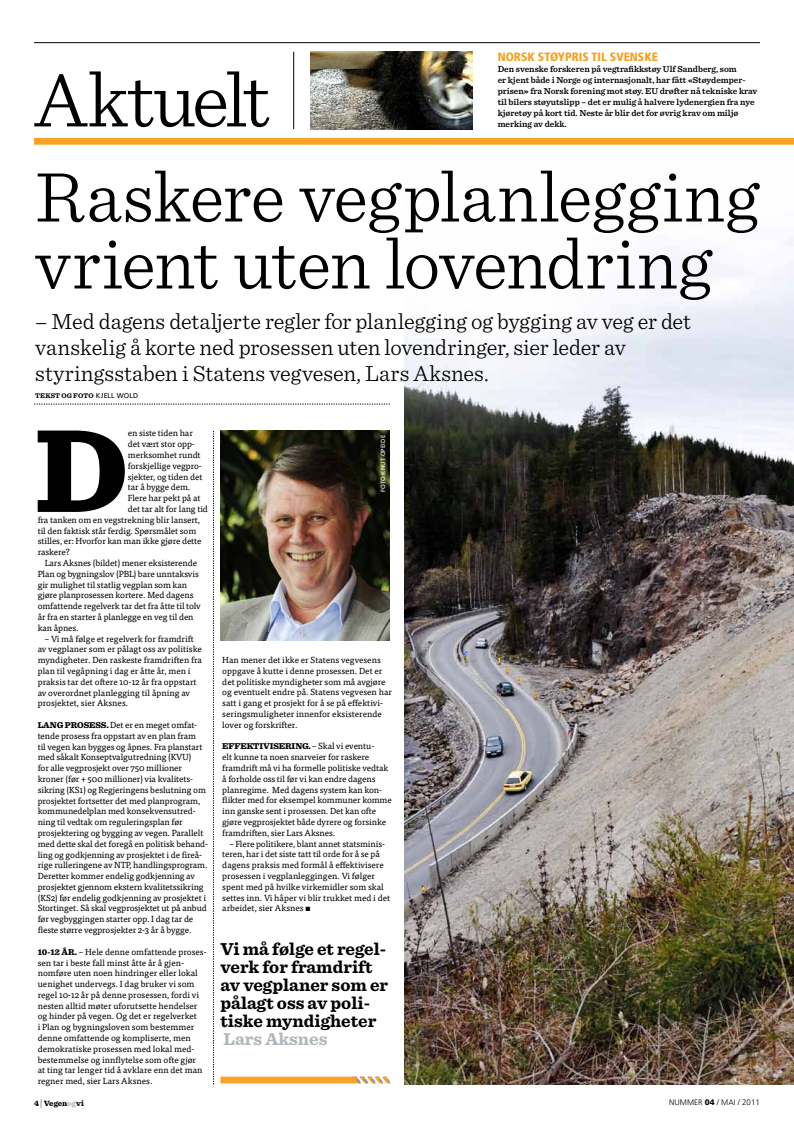
<style>
.page{position:relative;width:794px;height:1134px;background:#fff}
.page>*{position:absolute;margin:0;border:0;box-sizing:border-box;transform-origin:0 0}
.t1{font:900 123.7px "Sentinel";color:#000}
.t2{font:300 80px "Sentinel";letter-spacing:-.03em;color:#000}
.t3{font:300 74px/67px "Sentinel";letter-spacing:-.005em;color:#000}
.t4{font:300 23px/26px "Sentinel";letter-spacing:-.005em;color:#000}
.t5{font:700 18px/18px "Sentinel";color:#000}
.t6{font:700 18px "Sentinel";color:#b0b7bb}
.t7{font:900 condensed 12px "Frutiger LT Std";color:#f6a01a}
.t8{font:600 9px/11px "Sentinel";color:#000}
.t9{font:8.8px/10.8px "Tisa OT";letter-spacing:-.01em;color:#000}
.t10{font:900 8.8px "Sentinel";letter-spacing:.065em;color:#000}
.t11{font:300 8px "Frutiger LT Std";color:#000}
.t12{font:900 8px "Sentinel";color:#000}
.t13{font:700 7px "Sentinel";color:#000}
.t14{font:6px "Frutiger LT Std";letter-spacing:.025em;color:#fff}
.s1{font-weight:900}
.s2{font-family:"Frutiger LT Std";font-weight:400}
.s3{font-family:"Tisa OT";font-weight:400}
.s4{font-family:"Sentinel";font-weight:900}
.s5{font-weight:300;font-size:9.6px}
.s6{color:#b0b7bb}
</style>
<div class="page">
<div style="left:34px;top:138px;width:760px;height:7px;background:#faa227"></div>
<hr style="left:293px;top:52px;width:1px;height:77px;background:#000">
<hr style="left:34px;top:43px;width:726px;height:1px;background:#000">
<img style="left:311px;top:52px;width:162px;height:77px">
<img style="left:404px;top:239px;width:390px;height:845px">
<svg style="left:213px;top:431px;width:1px;height:653px"></svg>
<svg style="left:220px;top:1077px;width:171px;height:6px"></svg>
<img style="left:220px;top:431px;width:170px;height:209px">
<svg style="left:34px;top:404px;width:356px;height:1px"></svg>
<h2 class="t2" style="left:34px;top:40px;width:238px">Aktuelt</h2>
<h3 class="t7" style="left:497px;top:49px;width:162px">NORSK STØYPRIS TIL SVENSKE</h3>
<p class="t8" style="left:497px;top:63px;width:261px">Den svenske forskeren på vegtrafikkstøy Ulf Sandberg, som<br>er kjent både i Norge og internasjonalt, har fått <span class="s1">«</span>Støydemper&shy;prisen<span class="s1">»</span> fra Norsk forening mot støy. EU drøfter nå tekniske krav til bilers støyutslipp – det er mulig å halvere lydenergien fra nye kjøretøy på kort tid. Neste år blir det for øvrig krav om miljø merking av dekk.</p>
<h3 class="t3" style="left:35px;top:158px;width:726px">Raskere vegplanlegging vrient uten lovendring</h3>
<h3 class="t4" style="left:35px;top:306px;width:657px">– Med dagens detaljerte regler for planlegging og bygging av veg er det vanskelig å korte ned prosessen uten lovendringer, sier leder av styringsstaben i Statens vegvesen, Lars Aksnes.</h3>
<p class="t13" style="left:35px;top:390px;width:104px">Tekst og foto <span class="s2">Kjell Wold</span></p>
<h1 class="t1" style="left:35px;top:372px;width:96px">D</h1>
<p class="t9" style="left:128px;top:428px;width:66px">en siste tiden har</p>
<p class="t14" style="left:380px;top:492px;width:59px;rotate:-90deg">foto knut opeide</p>
<p class="t9" style="left:128px;top:439px;width:68px">det vært stor opp-</p>
<p class="t9" style="left:128px;top:450px;width:74px">merksomhet rundt</p>
<p class="t9" style="left:128px;top:460px;width:75px">forskjellige vegpro-</p>
<p class="t9" style="left:128px;top:471px;width:76px">sjekter, og tiden det</p>
<p class="t9" style="left:128px;top:482px;width:64px">tar å bygge dem.</p>
<p class="t9" style="left:128px;top:493px;width:74px">Flere har pekt på at</p>
<p class="t9" style="left:128px;top:503px;width:82px">det tar alt for lang tid</p>
<p class="t9" style="left:38px;top:514px;width:164px">fra tanken om en vegstrekning blir lansert,</p>
<p class="t9" style="left:38px;top:525px;width:160px">til den faktisk står ferdig. Spørsmålet som</p>
<p class="t9" style="left:38px;top:536px;width:165px">stilles, er: Hvorfor kan man ikke gjøre dette</p>
<p class="t9" style="left:38px;top:547px;width:34px">raskere?</p>
<p class="t9" style="left:45px;top:557px;width:154px">Lars Aksnes (bildet) mener eksisterende</p>
<p class="t9" style="left:38px;top:568px;width:163px">Plan og bygningslov (PBL) bare unntaksvis</p>
<p class="t9" style="left:38px;top:579px;width:151px">gir mulighet til statlig vegplan som kan</p>
<p class="t9" style="left:38px;top:590px;width:157px">gjøre planprosessen kortere. Med dagens</p>
<p class="t9" style="left:38px;top:601px;width:164px">omfattende regelverk tar det fra åtte til tolv</p>
<p class="t9" style="left:38px;top:611px;width:157px">år fra en starter å planlegge en veg til den</p>
<p class="t9" style="left:38px;top:622px;width:43px">kan åpnes.</p>
<p class="t9" style="left:38px;top:633px;width:166px;text-indent:7px">– Vi må følge et regelverk for framdrift av vegplaner som er pålagt oss av politiske myndigheter. Den raskeste framdriften fra plan til vegåpning i dag er åtte år, men i praksis tar det oftere 10-12 år fra oppstart av overordnet planlegging til åpning av prosjektet, sier Aksnes.</p>
<p class="t10" style="left:38px;top:718px;width:53px">LANG PROSESS</p>
<p class="t9" style="left:222px;top:655px;width:171px">Han mener det ikke er Statens vegvesens oppgave å kutte i denne prosessen. Det er det politiske myndigheter som må avgjøre og eventuelt endre på. Statens vegvesen har satt i gang et prosjekt for å se på effektivi&shy;seringsmuligheter innenfor eksisterende lover og forskrifter.</p>
<p class="t10" style="left:222px;top:739px;width:153px">EFFEKTIVISERING. <span class="s3">– Skal vi eventu-</span></p>
<p class="t9" style="left:222px;top:752px;width:171px">elt kunne ta noen snarveier for raskere framdrift må vi ha formelle politiske vedtak å forholde oss til før vi kan endre dagens planregime. Med dagens system kan kon&shy;flikter med for eksempel kommuner komme inn ganske sent i prosessen. Det kan ofte gjøre vegprosjektet både dyrere og forsinke framdriften, sier Lars Aksnes.</p>
<p class="t9" style="left:222px;top:838px;width:169px;text-indent:7px">– Flere politikere, blant annet statsminis&shy;teren, har i det siste tatt til orde for å se på dagens praksis med formål å effektivisere prosessen i vegplanleggingen. Vi følger spent med på hvilke virkemidler som skal settes inn. Vi håper vi blir trukket med i det arbeidet, sier Aksnes ▪</p>
<h3 class="t5" style="left:220px;top:939px;width:169px">Vi må følge et regel&shy;verk for framdrift av vegplaner som er pålagt oss av poli&shy;tiske myndigheter</h3>
<h3 class="t6" style="left:224px;top:1024px;width:105px">Lars Aksnes</h3>
<p class="t9" style="left:38px;top:719px;width:172px;text-indent:69px"><span class="s4">.</span> Det er en meget omfat&shy;tende prosess fra oppstart av en plan fram<br>til vegen kan bygges og åpnes. Fra planstart med såkalt Konseptvalgutredning (KVU)<br>for alle vegprosjekt over 750 millioner kroner (før + 500 millioner) via kvalitets&shy;sikring (KS1) og Regjeringens beslutning om prosjektet fortsetter det med planprogram, kommunedelplan med konsekvensutred&shy;ning til vedtak om reguleringsplan før prosjektering og bygging av vegen. Parallelt med dette skal det foregå en politisk behand&shy;ling og godkjenning av prosjektet i de fireå&shy;rige rulleringene av NTP, handlingsprogram.<br>Deretter kommer endelig godkjenning av prosjektet gjennom ekstern kvalitetssikring (KS2) før endelig godkjenning av prosjektet i Stortinget. Så skal vegprosjektet ut på anbud før vegbyggingen starter opp. I dag tar de fleste større vegprosjekter 2-3 år å bygge.</p>
<p class="t9" style="left:38px;top:946px;width:170px"><span class="s4">10-12 ÅR.</span> – Hele denne omfattende proses&shy;sen tar i beste fall minst åtte år å gjen&shy;nomføre uten noen hindringer eller lokal uenighet undervegs. I dag bruker vi som regel 10-12 år på denne prosessen, fordi vi nesten alltid møter uforutsette hendelser og hinder på vegen. Og det er regelverket<br>i Plan og bygningsloven som bestemmer denne omfattende og kompliserte, men demokratiske prosessen med lokal med&shy;bestemmelse og innflytelse som ofte gjør<br>at ting tar lenger tid å avklare enn det man regner med, sier Lars Aksnes.</p>
<p class="t12" style="left:34px;top:1096px;width:51px">4 <span class="s5">|</span> VEGEN<span class="s6">OG</span>VI</p>
<p class="t11" style="left:669px;top:1098px;width:92px">NUMMER <span class="s1">04</span> / MAI / 2011</p>
</div>
